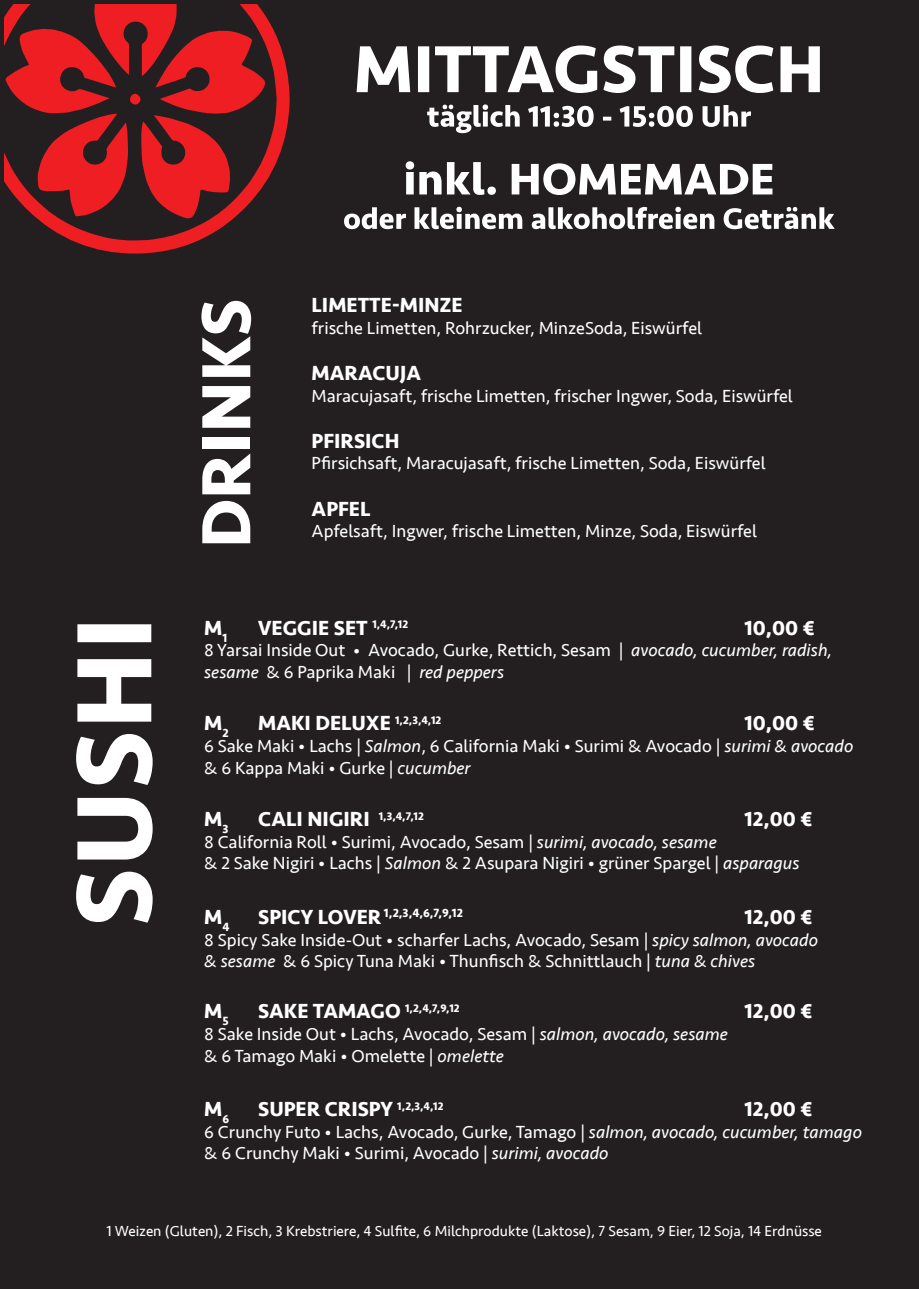
<style>
.page{position:relative;width:919px;height:1289px;background:#fff}
.page>*{position:absolute;margin:0;border:0;box-sizing:border-box;transform-origin:0 0}
.t1{font:700 72px "Seravek";color:#fff}
.t2{font:700 21px "Seravek";color:#fff}
.t3{font:18px/21.6px "Seravek";color:#fff}
.t4{font:15px "Seravek";color:#fff}
.t5{font:700 12.3px "Seravek";color:#fff}
.t6{font:700 11.4px "Seravek";color:#fff}
.s1{font-style:italic}
.s2{font-size:21px}
</style>
<div class="page">
<div style="left:0;top:0;width:918px;height:1288px;background:#231f20"></div>
<svg style="left:4px;top:15px;width:285px;height:239px"></svg>
<svg style="left:5px;top:4px;width:260px;height:214px"></svg>
<div style="left:130px;top:94px;width:10px;height:11px;background:#ee1e23;border-radius:50%"></div>
<svg style="left:427px;top:104px;width:324px;height:29px"></svg>
<svg style="left:356px;top:45px;width:463px;height:48px"></svg>
<svg style="left:344px;top:207px;width:490px;height:22px"></svg>
<svg style="left:405px;top:161px;width:367px;height:34px"></svg>
<svg style="left:76px;top:624px;width:77px;height:298px"></svg>
<h1 class="t1" style="left:169px;top:548px;width:250px;rotate:-90deg">DRINKS</h1>
<p class="t2" style="left:311px;top:288px;width:153px">LIMETTE-MINZE</p>
<p class="t3" style="left:311px;top:317px;width:392px">frische Limetten, Rohrzucker, MinzeSoda, Eiswürfel</p>
<p class="t2" style="left:311px;top:356px;width:111px">MARACUJA</p>
<p class="t3" style="left:311px;top:385px;width:482px">Maracujasaft, frische Limetten, frischer Ingwer, Soda, Eiswürfel</p>
<p class="t2" style="left:311px;top:424px;width:89px">PFIRSICH</p>
<p class="t3" style="left:311px;top:452px;width:455px">Pfirsichsaft, Maracujasaft, frische Limetten, Soda, Eiswürfel</p>
<p class="t2" style="left:311px;top:492px;width:60px">APFEL</p>
<p class="t3" style="left:311px;top:520px;width:447px">Apfelsaft, Ingwer, frische Limetten, Minze, Soda, Eiswürfel</p>
<p class="t2" style="left:204px;top:611px;width:24px">M<sub>1</sub></p>
<p class="t2" style="left:258px;top:611px;width:151px">VEGGIE SET <sup>1,4,7,12</sup></p>
<p class="t2" style="left:744px;top:611px;width:72px">10,00 €</p>
<p class="t3" style="left:204px;top:639px;width:629px">8 Yarsai Inside Out • Avocado, Gurke, Rettich, Sesam | <span class="s1">avocado, cucumber, radish, sesame</span> &amp; 6 Paprika Maki | <span class="s1">red peppers</span></p>
<p class="t2" style="left:204px;top:706px;width:26px">M<sub>2</sub></p>
<p class="t2" style="left:258px;top:706px;width:184px">MAKI DELUXE <sup>1,2,3,4,12</sup></p>
<p class="t2" style="left:744px;top:706px;width:72px">10,00 €</p>
<p class="t3" style="left:204px;top:735px;width:650px">6 Sake Maki • Lachs | <span class="s1">Salmon</span>, 6 California Maki • Surimi &amp; Avocado | <span class="s1">surimi &amp; avocado </span>&amp; 6 Kappa Maki • Gurke | <span class="s1">cucumber</span></p>
<p class="t2" style="left:204px;top:802px;width:26px">M<sub>3</sub></p>
<p class="t2" style="left:258px;top:802px;width:167px">CALI NIGIRI <sup>1,3,4,7,12</sup></p>
<p class="t2" style="left:744px;top:802px;width:69px">12,00 €</p>
<p class="t3" style="left:204px;top:831px;width:596px">8 California Roll • Surimi, Avocado, Sesam | <span class="s1">surimi, avocado, sesame<br></span>&amp; 2 Sake Nigiri • Lachs | <span class="s1">Salmon</span> &amp; 2 Asupara Nigiri • grüner Spargel | <span class="s1">asparagus</span></p>
<p class="t2" style="left:204px;top:900px;width:27px">M<sub>4</sub></p>
<p class="t5" style="left:258px;top:903px;width:206px"><span class="s2">SPICY LOVER</span> 1,2,3,4,6,7,9,12</p>
<p class="t2" style="left:744px;top:900px;width:69px">12,00 €</p>
<p class="t3" style="left:204px;top:928px;width:615px">8 Spicy Sake Inside-Out • scharfer Lachs, Avocado, Sesam | <span class="s1">spicy salmon, avocado &amp; sesame</span> &amp; 6 Spicy Tuna Maki • Thunfisch &amp; Schnittlauch | <span class="s1">tuna &amp; chives</span></p>
<p class="t2" style="left:204px;top:994px;width:26px">M<sub>5</sub></p>
<p class="t6" style="left:258px;top:998px;width:203px"><span class="s2">SAKE TAMAGO</span> 1,2,4,7,9,12</p>
<p class="t2" style="left:744px;top:994px;width:69px">12,00 €</p>
<p class="t3" style="left:204px;top:1023px;width:525px">8 Sake Inside Out • Lachs, Avocado, Sesam | <span class="s1">salmon, avocado, sesame </span>&amp; 6 Tamago Maki • Omelette | <span class="s1">omelette</span></p>
<p class="t2" style="left:204px;top:1092px;width:26px">M<sub>6</sub></p>
<p class="t2" style="left:258px;top:1092px;width:187px">SUPER CRISPY <sup>1,2,3,4,12</sup></p>
<p class="t2" style="left:744px;top:1092px;width:69px">12,00 €</p>
<p class="t3" style="left:204px;top:1120px;width:659px">6 Crunchy Futo • Lachs, Avocado, Gurke, Tamago | <span class="s1">salmon, avocado, cucumber, tamago </span>&amp; 6 Crunchy Maki • Surimi, Avocado | <span class="s1">surimi, avocado</span></p>
<p class="t4" style="left:107px;top:1219px;width:716px">1 Weizen (Gluten), 2 Fisch, 3 Krebstriere, 4 Sulfite, 6 Milchprodukte (Laktose), 7 Sesam, 9 Eier, 12 Soja, 14 Erdnüsse</p>
</div>
